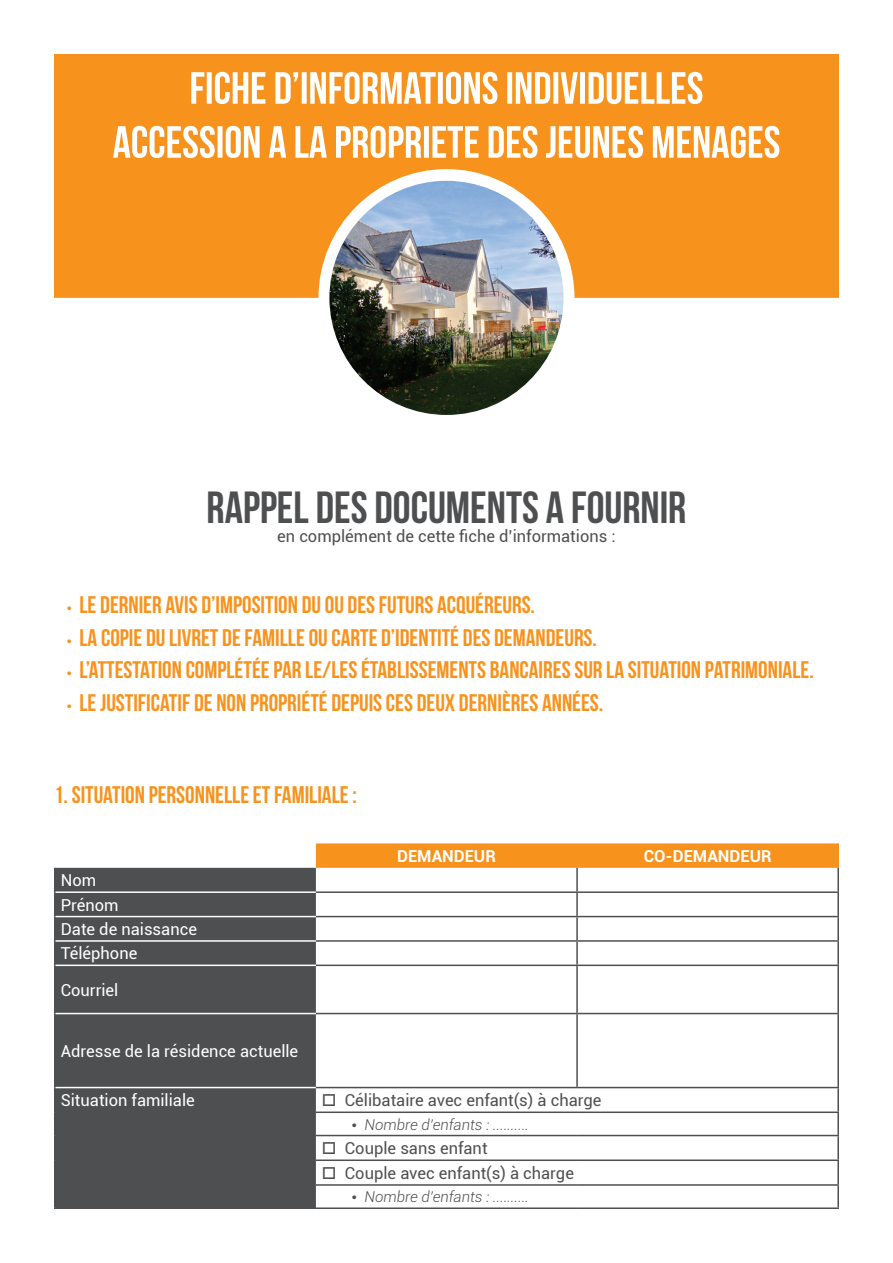
<style>
.page{position:relative;width:893px;height:1263px;background:#fff}
.page>*{position:absolute;margin:0;border:0;box-sizing:border-box;transform-origin:0 0}
.t1{font:45px "Bebas Neue";color:#4e4f50}
.t2{font:24px "Bebas Neue";color:#f7931d}
.t3{font:16.5px "Roboto";color:#4e4f50}
.t4{font:16.5px/24.3px "Roboto";color:#fff}
.t5{font:700 16.5px "Roboto";color:#fff}
.t6{font:italic 300 15px "Roboto";color:#4e4f50}
.s1{font-family:"Myriad Pro";font-size:18px}
.s2{font-family:"Myriad Pro";font-weight:400;font-style:normal;font-size:18px}
</style>
<div class="page">
<img style="left:329px;top:181px;width:235px;height:234px;border-radius:117px">
<svg style="left:54px;top:54px;width:785px;height:244px;background:#eca149"></svg>
<svg style="left:316px;top:843px;width:521px;height:25px;background:#f79522"></svg>
<div style="left:56px;top:868px;width:260px;height:339px;background:#4e4f50"></div>
<hr style="left:837px;top:843px;width:2px;height:25px;background:#f7931d">
<hr style="left:54px;top:868px;width:2px;height:24px;background:#4e4f50">
<hr style="left:54px;top:892px;width:2px;height:24px;background:#4e4f50">
<hr style="left:54px;top:916px;width:2px;height:25px;background:#4e4f50">
<hr style="left:54px;top:941px;width:2px;height:24px;background:#4e4f50">
<hr style="left:54px;top:965px;width:2px;height:48px;background:#4e4f50">
<hr style="left:54px;top:1013px;width:2px;height:74px;background:#4e4f50">
<hr style="left:54px;top:1087px;width:2px;height:25px;background:#4e4f50">
<hr style="left:54px;top:1112px;width:2px;height:23px;background:#4e4f50">
<hr style="left:54px;top:1135px;width:2px;height:25px;background:#4e4f50">
<hr style="left:54px;top:1160px;width:2px;height:25px;background:#4e4f50">
<hr style="left:54px;top:1185px;width:2px;height:22px;background:#4e4f50">
<hr style="left:54px;top:1207px;width:262px;height:2px;background:#4e4f50">
<hr style="left:56px;top:891px;width:260px;height:2px;background:#fff">
<hr style="left:56px;top:916px;width:260px;height:1px;background:#fff">
<hr style="left:56px;top:940px;width:260px;height:2px;background:#fff">
<hr style="left:56px;top:964px;width:260px;height:2px;background:#fff">
<hr style="left:56px;top:1013px;width:260px;height:1px;background:#fff">
<hr style="left:56px;top:1087px;width:260px;height:1px;background:#fff">
<hr style="left:316px;top:891px;width:261px;height:2px;background:#4e4f50">
<hr style="left:577px;top:891px;width:262px;height:2px;background:#4e4f50">
<hr style="left:316px;top:916px;width:261px;height:1px;background:#4e4f50">
<hr style="left:577px;top:916px;width:262px;height:1px;background:#4e4f50">
<hr style="left:316px;top:940px;width:261px;height:2px;background:#4e4f50">
<hr style="left:577px;top:940px;width:262px;height:2px;background:#4e4f50">
<hr style="left:316px;top:964px;width:261px;height:2px;background:#4e4f50">
<hr style="left:577px;top:964px;width:262px;height:2px;background:#4e4f50">
<hr style="left:316px;top:1013px;width:261px;height:1px;background:#4e4f50">
<hr style="left:577px;top:1013px;width:262px;height:1px;background:#4e4f50">
<hr style="left:316px;top:1087px;width:261px;height:1px;background:#4e4f50">
<hr style="left:577px;top:1087px;width:262px;height:1px;background:#4e4f50">
<hr style="left:316px;top:1111px;width:261px;height:2px;background:#4e4f50">
<hr style="left:577px;top:1111px;width:262px;height:2px;background:#4e4f50">
<hr style="left:316px;top:1135px;width:261px;height:1px;background:#4e4f50">
<hr style="left:577px;top:1135px;width:262px;height:1px;background:#4e4f50">
<hr style="left:316px;top:1159px;width:261px;height:2px;background:#4e4f50">
<hr style="left:577px;top:1159px;width:262px;height:2px;background:#4e4f50">
<hr style="left:316px;top:1184px;width:261px;height:2px;background:#4e4f50">
<hr style="left:577px;top:1184px;width:262px;height:2px;background:#4e4f50">
<hr style="left:316px;top:1207px;width:261px;height:2px;background:#4e4f50">
<hr style="left:577px;top:1207px;width:262px;height:2px;background:#4e4f50">
<hr style="left:576px;top:868px;width:2px;height:23px;background:#4e4f50">
<hr style="left:837px;top:868px;width:2px;height:23px;background:#4e4f50">
<hr style="left:576px;top:893px;width:2px;height:23px;background:#4e4f50">
<hr style="left:837px;top:893px;width:2px;height:23px;background:#4e4f50">
<hr style="left:576px;top:917px;width:2px;height:23px;background:#4e4f50">
<hr style="left:837px;top:917px;width:2px;height:23px;background:#4e4f50">
<hr style="left:576px;top:942px;width:2px;height:22px;background:#4e4f50">
<hr style="left:837px;top:942px;width:2px;height:22px;background:#4e4f50">
<hr style="left:576px;top:966px;width:2px;height:47px;background:#4e4f50">
<hr style="left:837px;top:966px;width:2px;height:47px;background:#4e4f50">
<hr style="left:576px;top:1014px;width:2px;height:73px;background:#4e4f50">
<hr style="left:837px;top:1014px;width:2px;height:73px;background:#4e4f50">
<hr style="left:837px;top:1088px;width:2px;height:23px;background:#4e4f50">
<hr style="left:837px;top:1113px;width:2px;height:22px;background:#4e4f50">
<hr style="left:837px;top:1136px;width:2px;height:23px;background:#4e4f50">
<hr style="left:837px;top:1161px;width:2px;height:23px;background:#4e4f50">
<hr style="left:837px;top:1186px;width:2px;height:21px;background:#4e4f50">
<h1 class="t1" style="left:207px;top:482px;width:481px">RAPPEL DES DOCUMENTS A FOURNIR</h1>
<p class="t3" style="left:277px;top:525px;width:340px">en complément de cette fiche d’informations :</p>
<p class="t2" style="left:67px;top:592px;width:470px"><span class="s1">•</span> LE DERNIER AVIS D’IMPOSITION DU OU DES FUTURS ACQUÉREURS.</p>
<p class="t2" style="left:67px;top:624px;width:532px"><span class="s1">•</span> LA COPIE DU LIVRET DE FAMILLE OU CARTE D’IDENTITÉ DES DEMANDEURS.</p>
<p class="t2" style="left:67px;top:657px;width:748px"><span class="s1">•</span> L’ATTESTATION COMPLÉTÉE PAR LE/LES ÉTABLISSEMENTS BANCAIRES SUR LA SITUATION PATRIMONIALE.</p>
<p class="t2" style="left:67px;top:689px;width:538px"><span class="s1">•</span> LE JUSTIFICATIF DE NON PROPRIÉTÉ DEPUIS CES DEUX DERNIÈRES ANNÉES.</p>
<p class="t2" style="left:54px;top:781px;width:304px">1. SITUATION PERSONNELLE ET FAMILIALE :</p>
<p class="t4" style="left:61px;top:867px;width:138px">Nom<br>Prénom<br>Date de naissance<br>Téléphone</p>
<p class="t4" style="left:61px;top:977px;width:59px">Courriel</p>
<p class="t5" style="left:397px;top:844px;width:100px">DEMANDEUR</p>
<p class="t5" style="left:644px;top:844px;width:129px">CO-DEMANDEUR</p>
<p class="t4" style="left:61px;top:1038px;width:239px">Adresse de la résidence actuelle</p>
<p class="t4" style="left:61px;top:1087px;width:136px">Situation familiale</p>
<p class="t3" style="left:322px;top:1089px;width:281px">□ Célibataire avec enfant(s) à charge</p>
<p class="t6" style="left:352px;top:1114px;width:179px"><span class="s2">•</span> Nombre d’enfants : ..........</p>
<p class="t3" style="left:322px;top:1137px;width:167px">□ Couple sans enfant</p>
<p class="t3" style="left:322px;top:1161px;width:254px">□ Couple avec enfant(s) à charge</p>
<p class="t6" style="left:352px;top:1186px;width:179px"><span class="s2">•</span> Nombre d’enfants : ..........</p>
</div>
